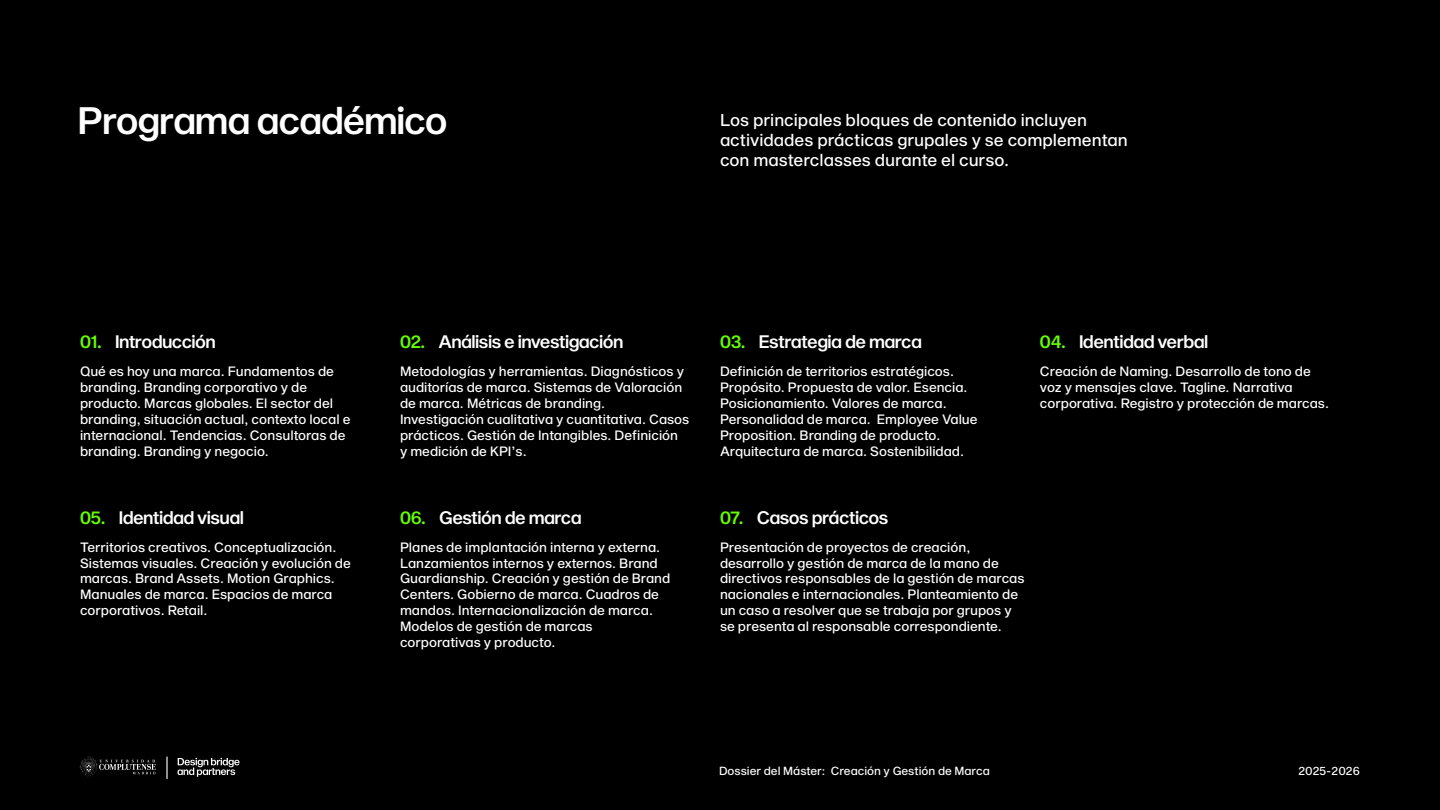
<style>
.page{position:relative;width:1440px;height:810px;background:#000}
.page>*{position:absolute;margin:0;border:0;box-sizing:border-box;transform-origin:0 0}
.t1{font:37.5px "Sequel Sansfor Design Hdline";letter-spacing:.005em;color:#fff}
.t2{font:17.77px "Sequel Sansfor Design Hdline";letter-spacing:.005em;color:#fff}
.t3{font:16.8px/20.2px "Sequel Sansfor Design";color:#fff}
.t4{font:13.27px/15.9px "Sequel Sansfor Design";color:#fff}
.t5{font:11.55px "Sequel Sansfor Design";color:#fff}
.s1{color:#64ff00}
</style>
<div class="page">
<svg style="left:177px;top:758px;width:63px;height:19px"></svg>
<svg style="left:80px;top:756px;width:76px;height:21px"></svg>
<hr style="left:166px;top:757px;width:2px;height:22px;background:#fff">
<h1 class="t1" style="left:79px;top:99px;width:370px">Programa académico</h1>
<p class="t3" style="left:720px;top:110px;width:409px">Los principales bloques de contenido incluyen actividades prácticas grupales y se complementan con masterclasses durante el curso.</p>
<h2 class="t2" style="left:80px;top:332px;width:137px"><span class="s1">01.</span> Introducción</h2>
<p class="t4" style="left:80px;top:364px;width:272px">Qué es hoy una marca. Fundamentos de branding. Branding corporativo y de producto. Marcas globales. El sector del branding, situación actual, contexto local e internacional. Tendencias. Consultoras de branding. Branding y negocio.</p>
<h2 class="t2" style="left:80px;top:507px;width:165px"><span class="s1">05.</span> Identidad visual</h2>
<p class="t4" style="left:80px;top:540px;width:272px">Territorios creativos. Conceptualización.<br>Sistemas visuales. Creación y evolución de marcas. Brand Assets. Motion Graphics.<br>Manuales de marca. Espacios de marca corporativos. Retail.</p>
<h2 class="t2" style="left:400px;top:332px;width:225px"><span class="s1">02.</span> Análisis e investigación</h2>
<p class="t4" style="left:400px;top:364px;width:291px">Metodologías y herramientas. Diagnósticos y auditorías de marca. Sistemas de Valoración de marca. Métricas de branding.<br>Investigación cualitativa y cuantitativa. Casos prácticos. Gestión de Intangibles. Definición<br>y medición de KPI’s.</p>
<h2 class="t2" style="left:400px;top:507px;width:183px"><span class="s1">06.</span> Gestión de marca</h2>
<p class="t4" style="left:400px;top:540px;width:272px">Planes de implantación interna y externa.<br>Lanzamientos internos y externos. Brand Guardianship. Creación y gestión de Brand Centers. Gobierno de marca. Cuadros de mandos. Internacionalización de marca.<br>Modelos de gestión de marcas corporativas y producto.</p>
<h2 class="t2" style="left:720px;top:332px;width:203px"><span class="s1">03.</span> Estrategia de marca</h2>
<p class="t4" style="left:720px;top:364px;width:259px">Definición de territorios estratégicos.<br>Propósito. Propuesta de valor. Esencia.<br>Posicionamiento. Valores de marca.<br>Personalidad de marca. Employee Value Proposition. Branding de producto.<br>Arquitectura de marca. Sostenibilidad.</p>
<h2 class="t2" style="left:1040px;top:332px;width:170px"><span class="s1">04.</span> Identidad verbal</h2>
<p class="t4" style="left:1040px;top:364px;width:291px">Creación de Naming. Desarrollo de tono de voz y mensajes clave. Tagline. Narrativa corporativa. Registro y protección de marcas.</p>
<h2 class="t2" style="left:720px;top:507px;width:170px"><span class="s1">07.</span> Casos prácticos</h2>
<p class="t4" style="left:720px;top:540px;width:306px">Presentación de proyectos de creación, desarrollo y gestión de marca de la mano de directivos responsables de la gestión de marcas nacionales e internacionales. Planteamiento de un caso a resolver que se trabaja por grupos y se presenta al responsable correspondiente.</p>
<p class="t5" style="left:719px;top:763px;width:272px">Dossier del Máster: Creación y Gestión de Marca</p>
<p class="t5" style="left:1298px;top:763px;width:63px">2025-2026</p>
</div>
